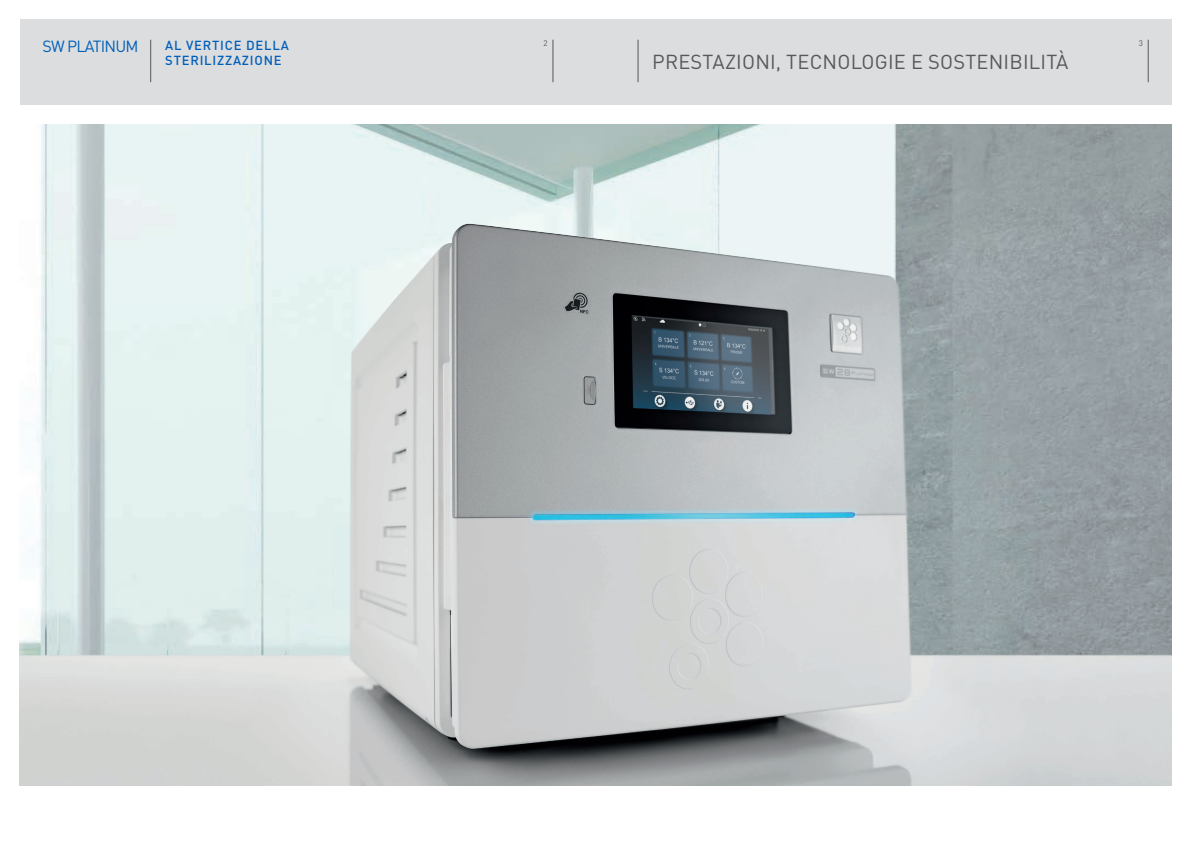
<style>
.page{position:relative;width:1191px;height:842px;background:#fff}
.page>*{position:absolute;margin:0;border:0;box-sizing:border-box;transform-origin:0 0}
._01_titolo{font:20px "DIN Pro";letter-spacing:.01em;color:#57585a}
.t1{font:16px "DIN Pro";letter-spacing:-.05em;color:#005fb9}
.t2{font:500 13px "DIN Pro";letter-spacing:.06em;color:#005fb9}
.t3{font:8px "DIN Pro";color:#57585a}
</style>
<div class="page">
<img style="left:41px;top:125px;width:1130px;height:54px">
<div style="left:20px;top:20px;width:1151px;height:85px;background:#dcdddf"></div>
<hr style="left:150px;top:40px;width:1px;height:42px;background:#57585a">
<hr style="left:553px;top:40px;width:1px;height:42px;background:#57585a">
<hr style="left:1148px;top:40px;width:1px;height:42px;background:#57585a">
<hr style="left:638px;top:40px;width:1px;height:42px;background:#57585a">
<img style="left:20px;top:179px;width:1151px;height:606px">
<p class="t1" style="left:43px;top:35px;width:97px">SW PLATINUM</p>
<p class="t2" style="left:165px;top:36px;width:125px">AL VERTICE DELLA</p>
<p class="t3" style="left:543px;top:37px;width:6px">2</p>
<p class="t3" style="left:1138px;top:37px;width:6px">3</p>
<p class="t2" style="left:165px;top:52px;width:118px">STERILIZZAZIONE</p>
<p class="_01_titolo" style="left:652px;top:48px;width:418px">PRESTAZIONI, TECNOLOGIE E SOSTENIBILITÀ</p>
</div>
